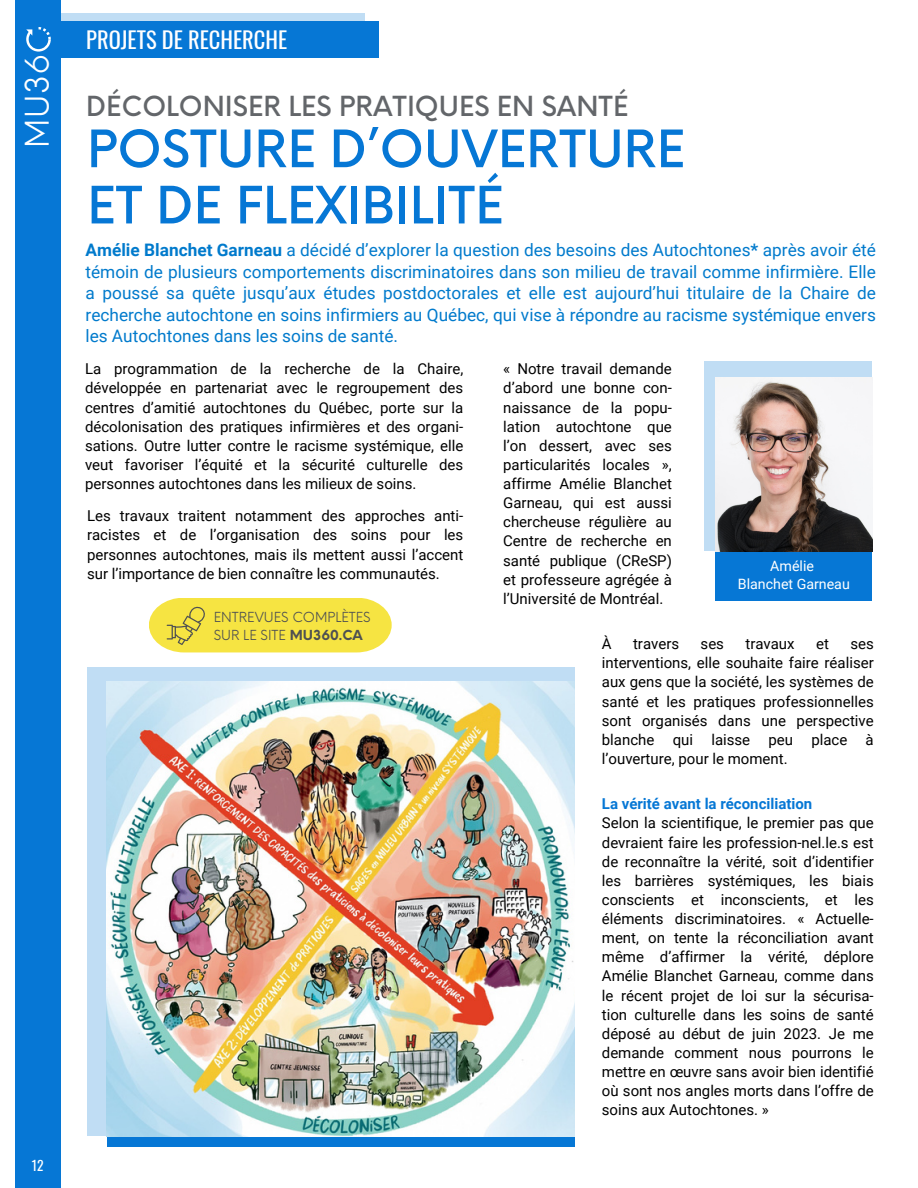
<style>
.page{position:relative;width:918px;height:1188px;background:#fff}
.page>*{position:absolute;margin:0;border:0;box-sizing:border-box;transform-origin:0 0}
.t1{font:500 50.25px "Neue Einstellung";color:#0677d5}
.t2{font:31.8px "Neue Einstellung";color:#fff}
.t3{font:500 27px "Neue Einstellung";color:#63666a}
.t4{font:22.5px "Oswald";color:#fff}
.t5{font:17.25px/21.3px "Roboto";color:#007acc;text-align:justify}
.t6{font:15px/19.2px "Roboto";color:#000;text-align:justify}
.t7{font:700 15px "Roboto";color:#0677d5}
.t8{font:14.25px "Roboto";color:#fff}
.t9{font:13.5px/18px "Neue Einstellung";color:#4e5052}
.t10{font:13.5px "Oswald";color:#fff}
.s1{font-weight:700}
</style>
<div class="page">
<div style="left:54px;top:13px;width:311px;height:32px;background:#c0ddf4"></div>
<div style="left:15px;top:0;width:45px;height:1188px;background:#0677d5"></div>
<svg style="left:26px;top:27px;width:25px;height:25px"></svg>
<div style="left:108px;top:1108px;width:467px;height:39px;background:#0677d5"></div>
<div style="left:87px;top:668px;width:488px;height:468px;background:#c0ddf4"></div>
<img style="left:107px;top:682px;width:468px;height:454px">
<div style="left:716px;top:551px;width:156px;height:49px;background:#0677d5"></div>
<div style="left:704px;top:362px;width:168px;height:189px;background:#c0ddf4"></div>
<img style="left:716px;top:377px;width:156px;height:175px">
<div style="left:54px;top:21px;width:324px;height:37px;background:#0677d5"></div>
<svg style="left:149px;top:598px;width:243px;height:54px"></svg>
<p class="t2" style="left:9px;top:148px;width:95px;rotate:-90deg">MU36</p>
<p class="t10" style="left:32px;top:1155px;width:13px">12</p>
<p class="t4" style="left:86px;top:22px;width:202px">PROJETS DE RECHERCHE</p>
<p class="t3" style="left:86px;top:82px;width:544px">DÉCOLONISER LES PRATIQUES EN SANTÉ</p>
<p class="t1" style="left:87px;top:104px;width:599px">POSTURE D’OUVERTURE</p>
<p class="t1" style="left:87px;top:160px;width:418px">ET DE FLEXIBILITÉ</p>
<p class="t5" style="left:86px;top:240px;width:792px"><span class="s1">Amélie Blanchet Garneau</span> a décidé d’explorer la question des besoins des Autochtones<span class="s1">*</span> après avoir été témoin de plusieurs comportements discriminatoires dans son milieu de travail comme infirmière. Elle a poussé sa quête jusqu’aux études postdoctorales et elle est aujourd’hui titulaire de la Chaire de recherche autochtone en soins infirmiers au Québec, qui vise à répondre au racisme systémique envers les Autochtones dans les soins de santé.</p>
<p class="t6" style="left:85px;top:360px;width:380px">La programmation de la recherche de la Chaire, développée en partenariat avec le regroupement des centres d’amitié autochtones du Québec, porte sur la décolonisation des pratiques infirmières et des organi&shy;sations. Outre lutter contre le racisme systémique, elle veut favoriser l’équité et la sécurité culturelle des personnes autochtones dans les milieux de soins.</p>
<p class="t6" style="left:87px;top:507px;width:378px">Les travaux traitent notamment des approches anti&shy;racistes et de l’organisation des soins pour les personnes autochtones, mais ils mettent aussi l’accent sur l’importance de bien connaître les communautés.</p>
<p class="t9" style="left:214px;top:606px;width:158px">ENTREVUES COMPLÈTES<br>SUR LE SITE <span class="s1">MU360.CA</span></p>
<p class="t6" style="left:503px;top:360px;width:170px">« Notre travail demande d’abord une bonne con&shy;naissance de la popu&shy;lation autochtone que l’on dessert, avec ses particularités locales », affirme Amélie Blanchet Garneau, qui est aussi chercheuse régulière au Centre de recherche en santé publique (CReSP) et professeure agrégée à l’Université de Montréal.</p>
<p class="t8" style="left:770px;top:558px;width:45px">Amélie</p>
<p class="t8" style="left:738px;top:575px;width:113px">Blanchet Garneau</p>
<p class="t6" style="left:602px;top:634px;width:11px">À</p>
<p class="t6" style="left:633px;top:634px;width:48px">travers</p>
<p class="t6" style="left:701px;top:634px;width:25px">ses</p>
<p class="t6" style="left:745px;top:634px;width:51px">travaux</p>
<p class="t6" style="left:816px;top:634px;width:14px">et</p>
<p class="t6" style="left:602px;top:634px;width:273px;text-indent:248px">ses interventions, elle souhaite faire réaliser aux gens que la société, les systèmes de santé et les pratiques professionnelles sont organisés dans une perspective blanche qui laisse peu place à l’ouverture, pour le moment.</p>
<p class="t7" style="left:602px;top:795px;width:212px">La vérité avant la réconciliation</p>
<p class="t6" style="left:602px;top:814px;width:273px">Selon la scientifique, le premier pas que devraient faire les profession-nel.le.s est de reconnaître la vérité, soit d’identifier les barrières systémiques, les biais conscients et inconscients, et les éléments discriminatoires. « Actuelle&shy;ment, on tente la réconciliation avant même d’affirmer la vérité, déplore Amélie Blanchet Garneau, comme dans le récent projet de loi sur la sécurisa&shy;tion culturelle dans les soins de santé déposé au début de juin 2023. Je me demande comment nous pourrons le mettre en œuvre sans avoir bien identifié où sont nos angles morts dans l’offre de soins aux Autochtones. »</p>
</div>
